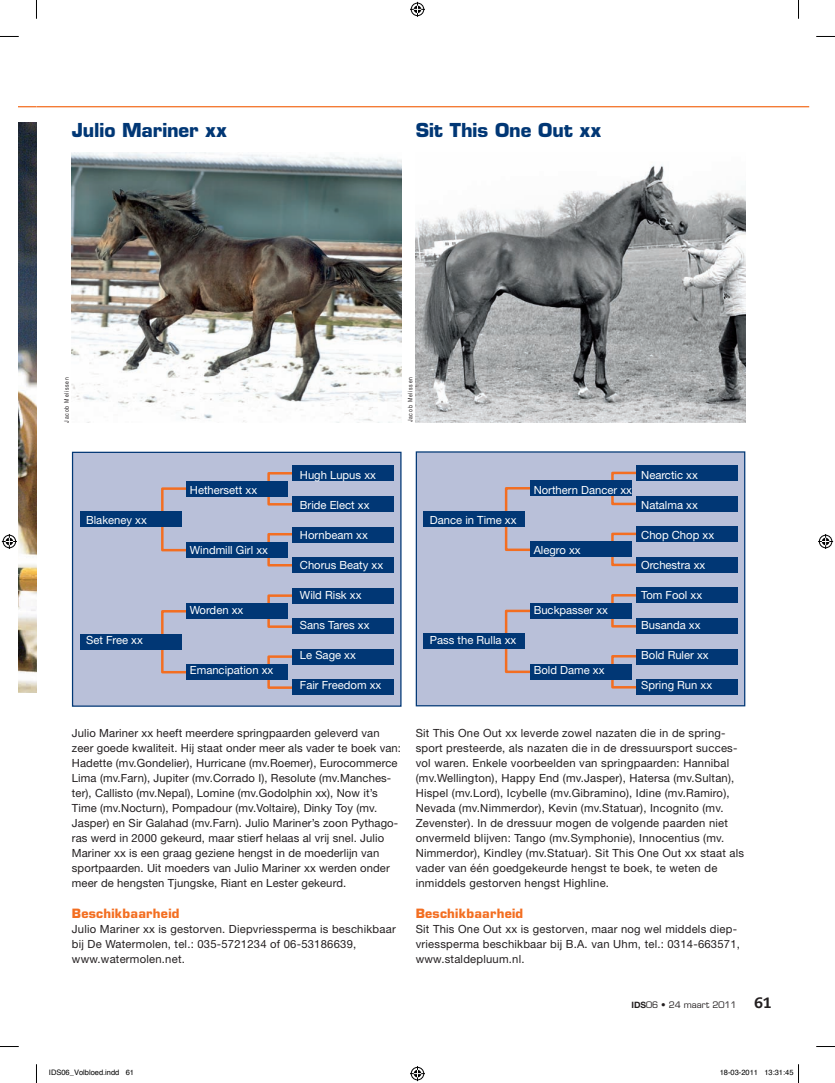
<style>
.page{position:relative;width:835px;height:1083px;background:#fff}
.page>*{position:absolute;margin:0;border:0;box-sizing:border-box;transform-origin:0 0}
.t1{font:700 18.75px "Eurostile LT Std";letter-spacing:-.005em;color:#013775}
.t2{font:700 12.5px "Eurostile LT Std";letter-spacing:.02em;color:#f36e21}
.t3{font:11.25px/15px "Helvetica Neue LT Std";letter-spacing:.02em;color:#231f20}
.t4{font:11.25px "Helvetica Neue LT Std";color:#fff}
.t5{font:8.75px "Eurostile LT Std";color:#231f20}
.t6{font:7.5px "Helvetica";color:#000}
.t7{font:6.25px "Helvetica Neue LT Std";letter-spacing:.16em;color:#231f20;scale:.8 1}
.s1{font-family:"Helvetica Neue LT Std";font-weight:700}
.s2{font-family:"Caecilia LT Std";font-weight:800;font-size:15px}
</style>
<div class="page">
<img style="left:19px;top:122px;width:17px;height:570px">
<img style="left:72px;top:152px;width:329px;height:270px">
<img style="left:416px;top:165px;width:329px;height:257px">
<div style="left:72px;top:452px;width:329px;height:255px;background:#b9c0d9;border:1px solid #013775"></div>
<div style="left:267px;top:472px;width:64px;height:33px;border:2px solid #f36e21"></div>
<div style="left:267px;top:533px;width:64px;height:33px;border:2px solid #f36e21"></div>
<div style="left:267px;top:594px;width:64px;height:34px;border:2px solid #f36e21"></div>
<div style="left:267px;top:655px;width:64px;height:34px;border:2px solid #f36e21"></div>
<svg style="left:161px;top:487px;width:65px;height:65px"></svg>
<svg style="left:160px;top:610px;width:66px;height:64px"></svg>
<div style="left:80px;top:511px;width:101px;height:16px;background:#013775"></div>
<div style="left:186px;top:481px;width:101px;height:15px;background:#013775"></div>
<div style="left:186px;top:542px;width:101px;height:15px;background:#013775"></div>
<div style="left:186px;top:603px;width:101px;height:15px;background:#013775"></div>
<div style="left:186px;top:664px;width:101px;height:16px;background:#013775"></div>
<div style="left:292px;top:680px;width:102px;height:15px;background:#013775"></div>
<div style="left:292px;top:618px;width:102px;height:16px;background:#013775"></div>
<div style="left:292px;top:557px;width:102px;height:16px;background:#013775"></div>
<div style="left:292px;top:496px;width:102px;height:15px;background:#013775"></div>
<div style="left:292px;top:649px;width:102px;height:15px;background:#013775"></div>
<div style="left:292px;top:588px;width:102px;height:15px;background:#013775"></div>
<div style="left:292px;top:527px;width:102px;height:15px;background:#013775"></div>
<div style="left:292px;top:466px;width:102px;height:15px;background:#013775"></div>
<div style="left:80px;top:634px;width:101px;height:15px;background:#013775"></div>
<div style="left:416px;top:451px;width:329px;height:255px;background:#b9c0d9;border:1px solid #013775"></div>
<div style="left:611px;top:472px;width:63px;height:33px;border:2px solid #f36e21"></div>
<div style="left:611px;top:533px;width:63px;height:33px;border:2px solid #f36e21"></div>
<div style="left:611px;top:594px;width:63px;height:33px;border:2px solid #f36e21"></div>
<div style="left:611px;top:655px;width:63px;height:33px;border:2px solid #f36e21"></div>
<svg style="left:503px;top:487px;width:66px;height:64px"></svg>
<svg style="left:504px;top:609px;width:65px;height:65px"></svg>
<div style="left:423px;top:511px;width:102px;height:15px;background:#013775"></div>
<div style="left:530px;top:481px;width:101px;height:15px;background:#013775"></div>
<div style="left:530px;top:542px;width:101px;height:15px;background:#013775"></div>
<div style="left:530px;top:603px;width:101px;height:15px;background:#013775"></div>
<div style="left:530px;top:664px;width:101px;height:15px;background:#013775"></div>
<div style="left:636px;top:679px;width:101px;height:16px;background:#013775"></div>
<div style="left:636px;top:618px;width:101px;height:15px;background:#013775"></div>
<div style="left:636px;top:557px;width:101px;height:15px;background:#013775"></div>
<div style="left:636px;top:496px;width:101px;height:15px;background:#013775"></div>
<div style="left:636px;top:649px;width:101px;height:15px;background:#013775"></div>
<div style="left:636px;top:588px;width:101px;height:15px;background:#013775"></div>
<div style="left:636px;top:526px;width:101px;height:16px;background:#013775"></div>
<div style="left:636px;top:465px;width:101px;height:16px;background:#013775"></div>
<div style="left:423px;top:633px;width:102px;height:16px;background:#013775"></div>
<svg style="left:19px;top:106px;width:17px;height:1px"></svg>
<hr style="left:37px;top:106px;width:772px;height:1px;background:#f36e21">
<svg style="left:0;top:36px;width:19px;height:1px"></svg>
<svg style="left:816px;top:36px;width:19px;height:1px"></svg>
<svg style="left:0;top:1046px;width:19px;height:1px"></svg>
<svg style="left:816px;top:1046px;width:19px;height:1px"></svg>
<svg style="left:36px;top:0;width:1px;height:19px"></svg>
<svg style="left:36px;top:1064px;width:1px;height:19px"></svg>
<svg style="left:798px;top:0;width:1px;height:19px"></svg>
<svg style="left:410px;top:2px;width:15px;height:15px"></svg>
<svg style="left:410px;top:1066px;width:15px;height:15px"></svg>
<svg style="left:2px;top:534px;width:15px;height:15px"></svg>
<svg style="left:818px;top:534px;width:15px;height:15px"></svg>
<svg style="left:798px;top:1064px;width:1px;height:19px"></svg>
<p class="t1" style="left:72px;top:119px;width:156px">Julio Mariner xx</p>
<p class="t1" style="left:416px;top:119px;width:187px">Sit This One Out xx</p>
<p class="t7" style="left:63px;top:423px;width:58px;rotate:-90deg">Jacob Melissen</p>
<p class="t7" style="left:407px;top:422px;width:58px;rotate:-90deg">Jacob Melissen</p>
<p class="t4" style="left:86px;top:513px;width:62px">Blakeney xx</p>
<p class="t4" style="left:86px;top:633px;width:58px">Set Free xx</p>
<p class="t4" style="left:190px;top:483px;width:69px">Hethersett xx</p>
<p class="t4" style="left:190px;top:543px;width:80px">Windmill Girl xx</p>
<p class="t4" style="left:190px;top:603px;width:55px">Worden xx</p>
<p class="t4" style="left:190px;top:663px;width:85px">Emancipation xx</p>
<p class="t4" style="left:300px;top:468px;width:78px">Hugh Lupus xx</p>
<p class="t4" style="left:300px;top:498px;width:71px">Bride Elect xx</p>
<p class="t4" style="left:300px;top:528px;width:69px">Hornbeam xx</p>
<p class="t4" style="left:300px;top:558px;width:85px">Chorus Beaty xx</p>
<p class="t4" style="left:300px;top:588px;width:63px">Wild Risk xx</p>
<p class="t4" style="left:300px;top:618px;width:71px">Sans Tares xx</p>
<p class="t4" style="left:300px;top:648px;width:58px">Le Sage xx</p>
<p class="t4" style="left:300px;top:678px;width:83px">Fair Freedom xx</p>
<p class="t4" style="left:430px;top:513px;width:88px">Dance in Time xx</p>
<p class="t4" style="left:430px;top:633px;width:88px">Pass the Rulla xx</p>
<p class="t4" style="left:534px;top:483px;width:100px">Northern Dancer xx</p>
<p class="t4" style="left:534px;top:543px;width:49px">Alegro xx</p>
<p class="t4" style="left:534px;top:603px;width:76px">Buckpasser xx</p>
<p class="t4" style="left:534px;top:663px;width:72px">Bold Dame xx</p>
<p class="t4" style="left:641px;top:468px;width:58px">Nearctic xx</p>
<p class="t4" style="left:641px;top:498px;width:58px">Natalma xx</p>
<p class="t4" style="left:641px;top:528px;width:74px">Chop Chop xx</p>
<p class="t4" style="left:641px;top:558px;width:66px">Orchestra xx</p>
<p class="t4" style="left:641px;top:588px;width:63px">Tom Fool xx</p>
<p class="t4" style="left:641px;top:618px;width:61px">Busanda xx</p>
<p class="t4" style="left:641px;top:648px;width:69px">Bold Ruler xx</p>
<p class="t4" style="left:641px;top:678px;width:73px">Spring Run xx</p>
<p class="t3" style="left:72px;top:726px;width:331px">Julio Mariner xx heeft meerdere springpaarden geleverd van zeer goede kwaliteit. Hij staat onder meer als vader te boek van:<br>Hadette (mv.Gondelier), Hurricane (mv.Roemer), Eurocommerce Lima (mv.Farn), Jupiter (mv.Corrado I), Resolute (mv.Manches&shy;ter), Callisto (mv.Nepal), Lomine (mv.Godolphin xx), Now it’s Time (mv.Nocturn), Pompadour (mv.Voltaire), Dinky Toy (mv.<br>Jasper) en Sir Galahad (mv.Farn). Julio Mariner’s zoon Pythago&shy;ras werd in 2000 gekeurd, maar stierf helaas al vrij snel. Julio Mariner xx is een graag geziene hengst in de moederlijn van sportpaarden. Uit moeders van Julio Mariner xx werden onder meer de hengsten Tjungske, Riant en Lester gekeurd.</p>
<p class="t2" style="left:72px;top:905px;width:109px">Beschikbaarheid</p>
<p class="t3" style="left:72px;top:921px;width:325px">Julio Mariner xx is gestorven. Diepvriessperma is beschikbaar bij De Watermolen, tel.: 035-5721234 of 06-53186639, www.watermolen.net.</p>
<p class="t3" style="left:416px;top:726px;width:330px">Sit This One Out xx leverde zowel nazaten die in de spring&shy;sport presteerde, als nazaten die in de dressuursport succes&shy;vol waren. Enkele voorbeelden van springpaarden: Hannibal (mv.Wellington), Happy End (mv.Jasper), Hatersa (mv.Sultan), Hispel (mv.Lord), Icybelle (mv.Gibramino), Idine (mv.Ramiro), Nevada (mv.Nimmerdor), Kevin (mv.Statuar), Incognito (mv.<br>Zevenster). In de dressuur mogen de volgende paarden niet onvermeld blijven: Tango (mv.Symphonie), Innocentius (mv.<br>Nimmerdor), Kindley (mv.Statuar). Sit This One Out xx staat als vader van één goedgekeurde hengst te boek, te weten de inmiddels gestorven hengst Highline.</p>
<p class="t2" style="left:416px;top:905px;width:109px">Beschikbaarheid</p>
<p class="t3" style="left:416px;top:921px;width:326px">Sit This One Out xx is gestorven, maar nog wel middels diep&shy;vriessperma beschikbaar bij B.A. van Uhm, tel.: 0314-663571, www.staldepluum.nl.</p>
<p class="t5" style="left:631px;top:999px;width:142px"><span class="s1">IDS</span>06 • 24 maart 2011 <span class="s2">61</span></p>
<p class="t6" style="left:49px;top:1067px;width:87px">IDS06_Volbloed.indd 61</p>
<p class="t6" style="left:720px;top:1067px;width:75px">18-03-2011 13:31:45</p>
</div>
